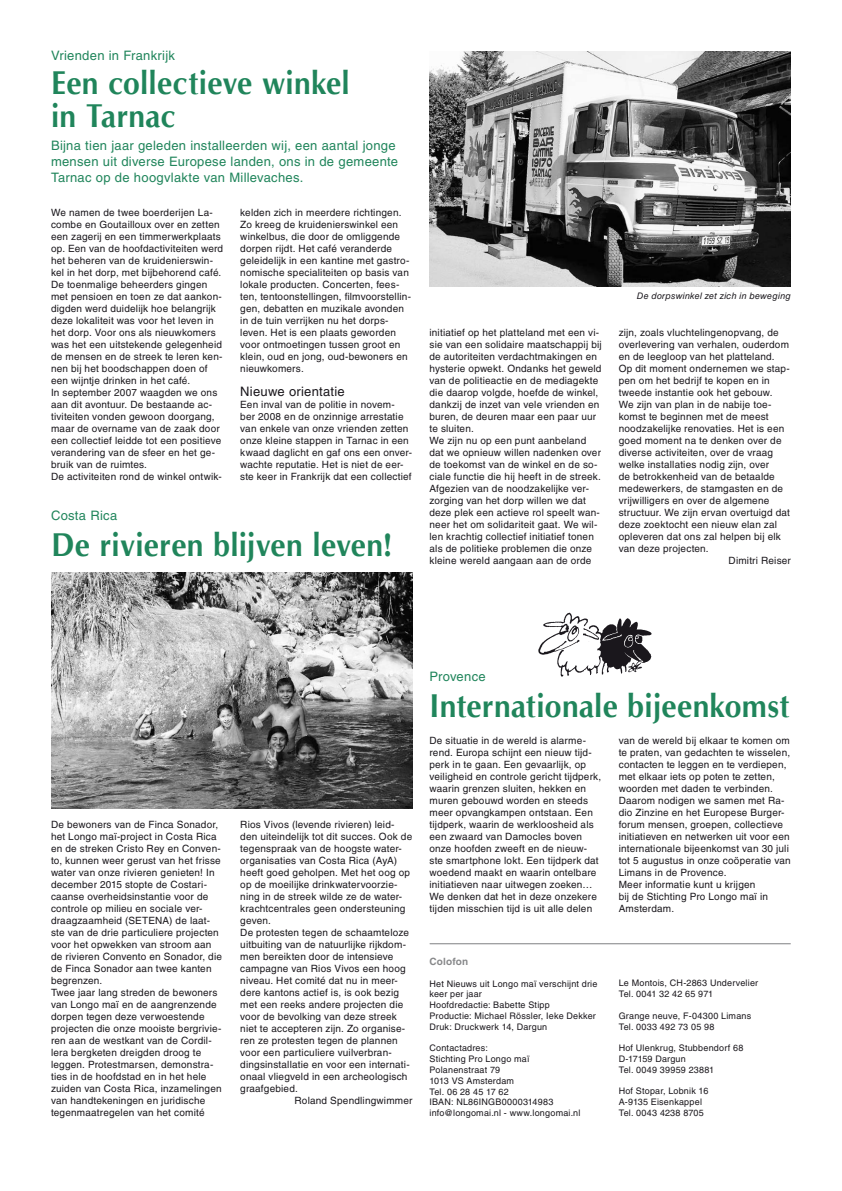
<style>
.page{position:relative;width:842px;height:1191px;background:#fff}
.page>*{position:absolute;margin:0;border:0;box-sizing:border-box;transform-origin:0 0}
.t1{font:700 33px/33px "Cg Omega";letter-spacing:.01em;color:#20855b;scale:.91 1}
.t2{font:13px/15.6px "Helvetica LT Std";letter-spacing:.02em;color:#20855b}
.t3{font:13px "Helvetica LT Std";letter-spacing:.02em;color:#1a171c}
.t4{font:10px/12px "Helvetica LT Std";letter-spacing:.02em;color:#1a171c}
.t5{font:700 10px "Helvetica LT Std";letter-spacing:.02em;color:#87888a}
.t6{font:9px/10.8px "Helvetica LT Std";letter-spacing:.025em;color:#1a171c}
.t7{font:italic 9px "Helvetica LT Std";letter-spacing:.015em;color:#1a171c}
</style>
<div class="page">
<hr style="left:430px;top:943px;width:361px;height:1px;background:#87888a">
<img style="left:51px;top:573px;width:361px;height:235px">
<img style="left:429px;top:52px;width:362px;height:234px">
<img style="left:539px;top:612px;width:113px;height:65px">
<h2 class="t2" style="left:51px;top:48px;width:125px">Vrienden in Frankrijk</h2>
<h1 class="t1" style="left:51px;top:66px;width:330px">Een collectieve winkel in Tarnac</h1>
<h2 class="t2" style="left:51px;top:138px;width:348px">Bijna tien jaar geleden installeerden wij, een aantal jonge mensen uit diverse Europese landen, ons in de gemeente<br>Tarnac op de hoogvlakte van Millevaches.</h2>
<p class="t4" style="left:240px;top:206px;width:172px">kelden zich in meerdere richtingen.<br>Zo kreeg de kruidenierswinkel een winkelbus, die door de omliggende dorpen rijdt. Het café veranderde geleidelijk in een kantine met gastro&shy;nomische specialiteiten op basis van lokale producten. Concerten, fees&shy;ten, tentoonstellingen, filmvoorstellin&shy;gen, debatten en muzikale avonden in de tuin verrijken nu het dorps&shy;leven. Het is een plaats geworden voor ontmoetingen tussen groot en klein, oud en jong, oud-bewoners en nieuwkomers.</p>
<h2 class="t3" style="left:240px;top:384px;width:106px">Nieuwe orientatie</h2>
<p class="t4" style="left:240px;top:398px;width:173px">Een inval van de politie in novem-<br>ber 2008 en de onzinnige arrestatie van enkele van onze vrienden zetten onze kleine stappen in Tarnac in een kwaad daglicht en gaf ons een onver&shy;wachte reputatie. Het is niet de eer&shy;ste keer in Frankrijk dat een collectief</p>
<p class="t4" style="left:51px;top:206px;width:174px">We namen de twee boerderijen La&shy;combe en Goutailloux over en zetten een zagerij en een timmerwerkplaats op. Een van de hoofdactiviteiten werd het beheren van de kruidenierswin&shy;kel in het dorp, met bijbehorend café.<br>De toenmalige beheerders gingen met pensioen en toen ze dat aankon&shy;digden werd duidelijk hoe belangrijk deze lokaliteit was voor het leven in het dorp. Voor ons als nieuwkomers was het een uitstekende gelegenheid de mensen en de streek te leren ken&shy;nen bij het boodschappen doen of een wijntje drinken in het café.<br>In september 2007 waagden we ons aan dit avontuur. De bestaande ac&shy;tiviteiten vonden gewoon doorgang, maar de overname van de zaak door een collectief leidde tot een positieve verandering van de sfeer en het ge&shy;bruik van de ruimtes.<br>De activiteiten rond de winkel ontwik-</p>
<h2 class="t2" style="left:51px;top:507px;width:68px">Costa Rica</h2>
<h1 class="t1" style="left:51px;top:528px;width:376px">De rivieren blijven leven!</h1>
<p class="t7" style="left:637px;top:291px;width:156px">De dorpswinkel zet zich in beweging</p>
<p class="t4" style="left:429px;top:326px;width:174px">initiatief op het platteland met een vi&shy;sie van een solidaire maatschappij bij de autoriteiten verdachtmakingen en hysterie opwekt. Ondanks het geweld van de politieactie en de mediagekte die daarop volgde, hoefde de winkel, dankzij de inzet van vele vrienden en buren, de deuren maar een paar uur te sluiten.<br>We zijn nu op een punt aanbeland dat we opnieuw willen nadenken over de toekomst van de winkel en de so&shy;ciale functie die hij heeft in de streek.<br>Afgezien van de noodzakelijke ver&shy;zorging van het dorp willen we dat deze plek een actieve rol speelt wan&shy;neer het om solidariteit gaat. We wil&shy;len krachtig collectief initiatief tonen als de politieke problemen die onze kleine wereld aangaan aan de orde</p>
<p class="t4" style="left:619px;top:326px;width:162px">zijn, zoals vluchtelingenopvang, de</p>
<p class="t4" style="left:619px;top:338px;width:172px">overlevering van verhalen, ouderdom</p>
<p class="t4" style="left:619px;top:350px;width:157px">en de leegloop van het platteland.</p>
<p class="t4" style="left:619px;top:362px;width:173px">Op dit moment ondernemen we stap-</p>
<p class="t4" style="left:619px;top:374px;width:152px">pen om het bedrijf te kopen en in</p>
<p class="t4" style="left:619px;top:386px;width:155px">tweede instantie ook het gebouw.</p>
<p class="t4" style="left:619px;top:398px;width:154px">We zijn van plan in de nabije toe-</p>
<p class="t4" style="left:619px;top:410px;width:152px">komst te beginnen met de meest</p>
<p class="t4" style="left:619px;top:422px;width:167px">noodzakelijke renovaties. Het is een</p>
<p class="t4" style="left:619px;top:434px;width:164px">goed moment na te denken over de</p>
<p class="t4" style="left:619px;top:446px;width:156px">diverse activiteiten, over de vraag</p>
<p class="t4" style="left:619px;top:458px;width:152px">welke installaties nodig zijn, over</p>
<p class="t4" style="left:619px;top:470px;width:158px">de betrokkenheid van de betaalde</p>
<p class="t4" style="left:619px;top:482px;width:166px">medewerkers, de stamgasten en de</p>
<p class="t4" style="left:619px;top:494px;width:152px">vrijwilligers en over de algemene</p>
<p class="t4" style="left:619px;top:506px;width:173px">structuur. We zijn ervan overtuigd dat</p>
<p class="t4" style="left:619px;top:518px;width:160px">deze zoektocht een nieuw elan zal</p>
<p class="t4" style="left:619px;top:530px;width:164px">opleveren dat ons zal helpen bij elk</p>
<p class="t4" style="left:619px;top:542px;width:91px">van deze projecten.</p>
<p class="t4" style="left:729px;top:554px;width:64px">Dimitri Reiser</p>
<p class="t4" style="left:51px;top:818px;width:172px">De bewoners van de Finca Sonador, het Longo maï-project in Costa Rica en de streken Cristo Rey en Conven&shy;to, kunnen weer gerust van het frisse water van onze rivieren genieten! In december 2015 stopte de Costari&shy;caanse overheidsinstantie voor de controle op milieu en sociale ver&shy;draagzaamheid (SETENA) de laat&shy;ste van de drie particuliere projecten voor het opwekken van stroom aan de rivieren Convento en Sonador, die de Finca Sonador aan twee kanten begrenzen.<br>Twee jaar lang streden de bewoners van Longo maï en de aangrenzende dorpen tegen deze verwoestende projecten die onze mooiste bergrivie&shy;ren aan de westkant van de Cordil&shy;lera bergketen dreigden droog te leggen. Protestmarsen, demonstra&shy;ties in de hoofdstad en in het hele zuiden van Costa Rica, inzamelingen van handtekeningen en juridische tegenmaatregelen van het comité</p>
<p class="t4" style="left:240px;top:818px;width:156px">Rios Vivos (levende rivieren) leid-</p>
<p class="t4" style="left:240px;top:830px;width:173px">den uiteindelijk tot dit succes. Ook de</p>
<p class="t4" style="left:240px;top:842px;width:163px">tegenspraak van de hoogste water-</p>
<p class="t4" style="left:240px;top:854px;width:158px">organisaties van Costa Rica (AyA)</p>
<p class="t4" style="left:240px;top:866px;width:171px">heeft goed geholpen. Met het oog op</p>
<p class="t4" style="left:240px;top:878px;width:159px">op de moeilijke drinkwatervoorzie-</p>
<p class="t4" style="left:240px;top:890px;width:163px">ning in de streek wilde ze de water-</p>
<p class="t4" style="left:240px;top:902px;width:167px">krachtcentrales geen ondersteuning</p>
<p class="t4" style="left:240px;top:914px;width:32px">geven.</p>
<p class="t4" style="left:240px;top:926px;width:170px">De protesten tegen de schaamteloze</p>
<p class="t4" style="left:240px;top:938px;width:167px">uitbuiting van de natuurlijke rijkdom-</p>
<p class="t4" style="left:240px;top:950px;width:155px">men bereikten door de intensieve</p>
<p class="t4" style="left:240px;top:962px;width:167px">campagne van Rios Vivos een hoog</p>
<p class="t4" style="left:240px;top:974px;width:159px">niveau. Het comité dat nu in meer-</p>
<p class="t4" style="left:240px;top:986px;width:160px">dere kantons actief is, is ook bezig</p>
<p class="t4" style="left:240px;top:998px;width:165px">met een reeks andere projecten die</p>
<p class="t4" style="left:240px;top:1010px;width:158px">voor de bevolking van deze streek</p>
<p class="t4" style="left:240px;top:1022px;width:167px">niet te accepteren zijn. Zo organise-</p>
<p class="t4" style="left:240px;top:1034px;width:159px">ren ze protesten tegen de plannen</p>
<p class="t4" style="left:240px;top:1046px;width:153px">voor een particuliere vuilverbran-</p>
<p class="t4" style="left:240px;top:1058px;width:171px">dingsinstallatie en voor een internati-</p>
<p class="t4" style="left:240px;top:1070px;width:169px">onaal vliegveld in een archeologisch</p>
<p class="t4" style="left:240px;top:1082px;width:59px">graafgebied.</p>
<p class="t4" style="left:295px;top:1094px;width:119px">Roland Spendlingwimmer</p>
<h2 class="t2" style="left:429px;top:668px;width:58px">Provence</h2>
<h1 class="t1" style="left:429px;top:689px;width:397px">Internationale bijeenkomst</h1>
<p class="t4" style="left:619px;top:734px;width:173px">van de wereld bij elkaar te komen om te praten, van gedachten te wisselen, contacten te leggen en te verdiepen, met elkaar iets op poten te zetten, woorden met daden te verbinden.<br>Daarom nodigen we samen met Ra&shy;dio Zinzine en het Europese Burger&shy;forum mensen, groepen, collectieve initiatieven en netwerken uit voor een internationale bijeenkomst van 30 juli tot 5 augustus in onze coöperatie van<br>Limans in de Provence.<br>Meer informatie kunt u krijgen<br>bij de Stichting Pro Longo maï in<br>Amsterdam.</p>
<p class="t4" style="left:429px;top:734px;width:173px">De situatie in de wereld is alarme&shy;rend. Europa schijnt een nieuw tijd&shy;perk in te gaan. Een gevaarlijk, op veiligheid en controle gericht tijdperk, waarin grenzen sluiten, hekken en muren gebouwd worden en steeds meer opvangkampen ontstaan. Een tijdperk, waarin de werkloosheid als een zwaard van Damocles boven onze hoofden zweeft en de nieuw&shy;ste smartphone lokt. Een tijdperk dat woedend maakt en waarin ontelbare initiatieven naar uitwegen zoeken… We denken dat het in deze onzekere tijden misschien tijd is uit alle delen</p>
<p class="t5" style="left:429px;top:955px;width:40px">Colofon</p>
<p class="t6" style="left:429px;top:978px;width:170px">Het Nieuws uit Longo maï verschijnt drie keer per jaar<br>Hoofdredactie: Babette Stipp<br>Productie: Michael Rössler, Ieke Dekker<br>Druk: Druckwerk 14, Dargun</p>
<p class="t6" style="left:429px;top:1042px;width:153px">Contactadres:<br>Stichting Pro Longo maï<br>Polanenstraat 79<br>1013 VS Amsterdam<br>Tel. 06 28 45 17 62<br>IBAN: NL86INGB0000314983 info@longomai.nl - www.longomai.nl</p>
<p class="t6" style="left:619px;top:977px;width:141px">Le Montois, CH-2863 Undervelier<br>Tel. 0041 32 42 65 971</p>
<p class="t6" style="left:619px;top:1010px;width:134px">Grange neuve, F-04300 Limans<br>Tel. 0033 492 73 05 98</p>
<p class="t6" style="left:619px;top:1042px;width:126px">Hof Ulenkrug, Stubbendorf 68<br>D-17159 Dargun<br>Tel. 0049 39959 23881</p>
<p class="t6" style="left:619px;top:1085px;width:91px">Hof Stopar, Lobnik 16<br>A-9135 Eisenkappel<br>Tel. 0043 4238 8705</p>
</div>
